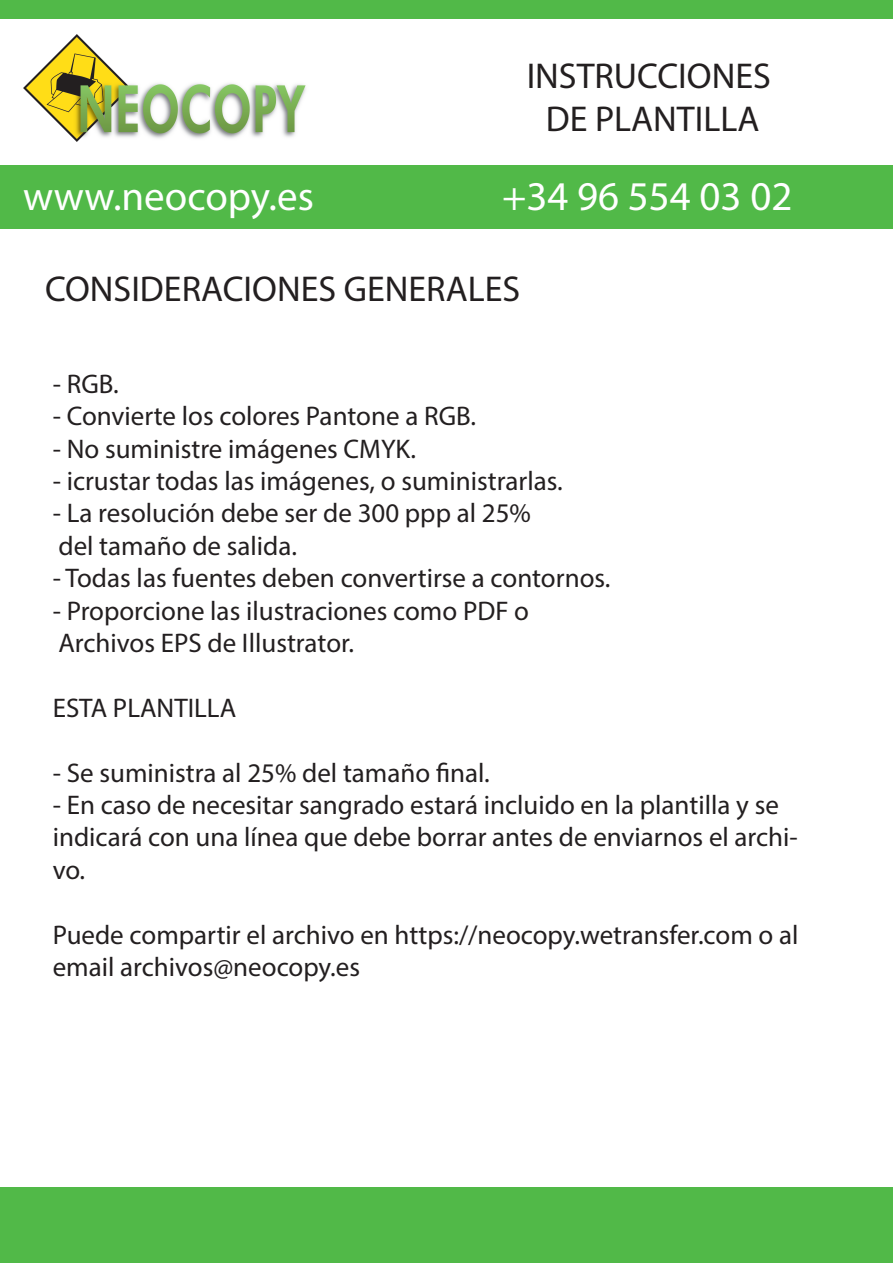
<style>
.page{position:relative;width:893px;height:1263px;background:#fff}
.page>*{position:absolute;margin:0;border:0;box-sizing:border-box;transform-origin:0 0}
.t1{font:40.95px "Myriad Pro";color:#fff}
.t2{font:36px/43.2px "Myriad Pro";color:#231f20;text-align:center}
.t3{font:27px/32.4px "Myriad Pro";color:#231f20}
</style>
<div class="page">
<div style="left:0;top:166px;width:893px;height:63px;background:#51b948"></div>
<div style="left:0;top:0;width:893px;height:18px;background:#51b948"></div>
<div style="left:0;top:1187px;width:893px;height:76px;background:#51b948"></div>
<img style="left:23px;top:34px;width:283px;height:108px">
<h2 class="t2" style="left:527px;top:57px;width:246px">INSTRUCCIONES<br>DE PLANTILLA</h2>
<h1 class="t1" style="left:23px;top:180px;width:292px">www.neocopy.es</h1>
<h1 class="t1" style="left:502px;top:180px;width:292px">+34 96 554 03 02</h1>
<h2 class="t2" style="left:45px;top:270px;width:477px">CONSIDERACIONES GENERALES</h2>
<p class="t3" style="left:53px;top:370px;width:67px">- RGB.</p>
<p class="t3" style="left:53px;top:402px;width:425px">- Convierte los colores Pantone a RGB.</p>
<p class="t3" style="left:53px;top:435px;width:365px">- No suministre imágenes CMYK.</p>
<p class="t3" style="left:53px;top:467px;width:511px">- icrustar todas las imágenes, o suministrarlas.</p>
<p class="t3" style="left:53px;top:499px;width:480px">- La resolución debe ser de 300 ppp al 25% del tamaño de salida.</p>
<p class="t3" style="left:53px;top:564px;width:559px">- Todas las fuentes deben convertirse a contornos.</p>
<p class="t3" style="left:53px;top:597px;width:478px">- Proporcione las ilustraciones como PDF o<br>Archivos EPS de Illustrator.</p>
<p class="t3" style="left:53px;top:694px;width:185px">ESTA PLANTILLA</p>
<p class="t3" style="left:53px;top:759px;width:439px">- Se suministra al 25% del tamaño final.</p>
<p class="t3" style="left:53px;top:791px;width:747px">- En caso de necesitar sangrado estará incluido en la plantilla y se indicará con una línea que debe borrar antes de enviarnos el archi&shy;vo.</p>
<p class="t3" style="left:53px;top:921px;width:747px">Puede compartir el archivo en https://neocopy.wetransfer.com o al email archivos@neocopy.es</p>
</div>
